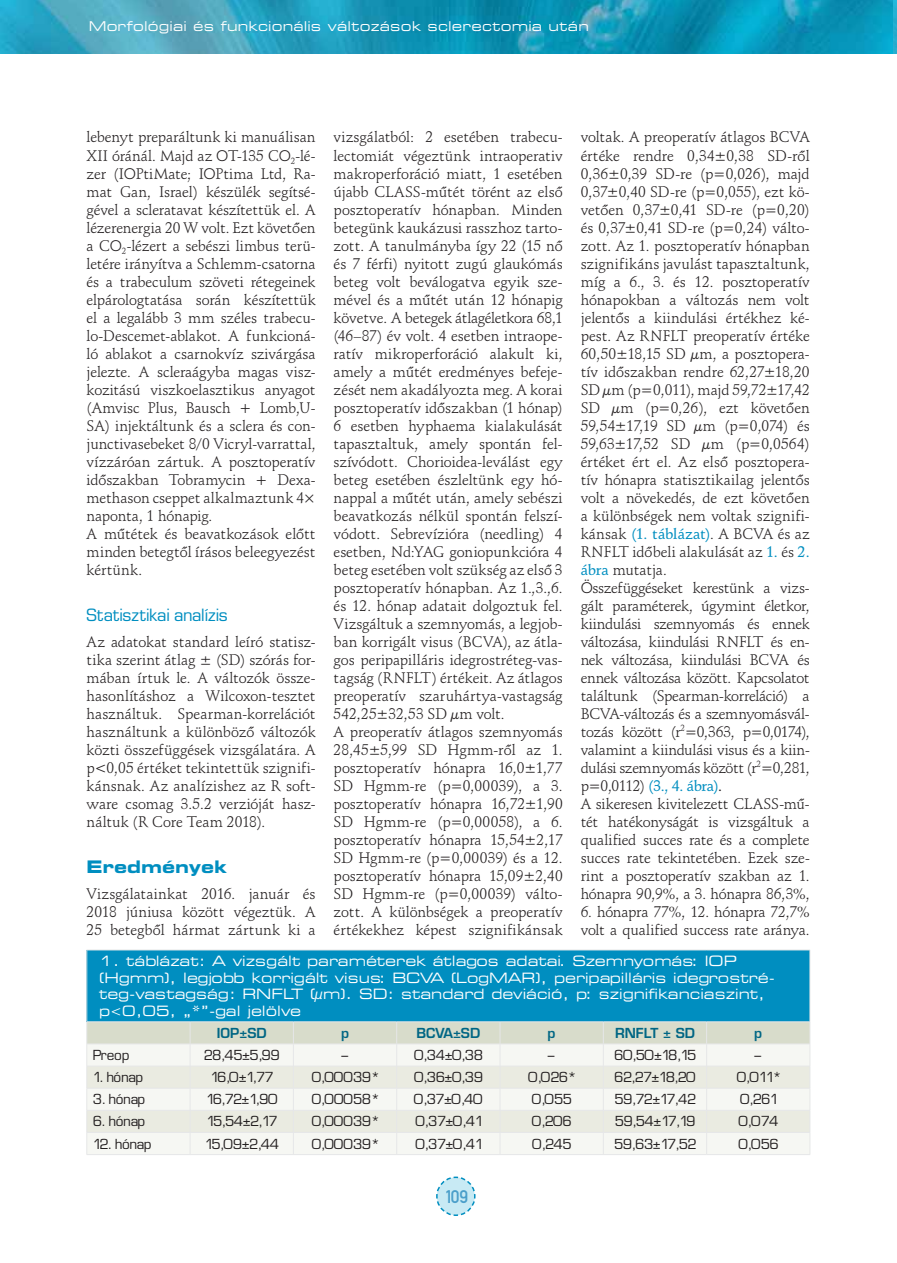
<style>
.page{position:relative;width:897px;height:1263px;background:#fff}
.page>*{position:absolute;margin:0;border:0;box-sizing:border-box;transform-origin:0 0}
.t1{font:18px "DIN Mittelschrift Alt PFL";color:#4b9fca}
.t2{font:700 17.25px "Square 721 Ex PFL";letter-spacing:-.005em;color:#008ec0}
.t3{font:16.5px "Square 721 PFL";letter-spacing:.005em;color:#008ec0}
.t4{font:15px/18px "Schneidler PFL";letter-spacing:-.005em;color:#231f20}
.t5{font:15px "Schneidler Md PFL";color:#008ec0}
.t6{font:14.25px/16.5px "Square 721 Ex PFL";color:#fff}
.t7{font:13.5px "Square 721 PFL";letter-spacing:.005em;color:#231f20}
.t8{font:13.5px "Square 721 Ex PFL";letter-spacing:.015em;color:#fff}
.t9{font:13.5px "Square 721 Dm PFL";color:#006684}
.s1{font-family:"Schneidler Md PFL";color:#008ec0}
.s2{font-family:"Schneidler PFL";color:#231f20}
.s3{color:#231f20}
</style>
<div class="page">
<img style="left:0;top:0;width:1px;height:54px">
<svg style="left:436px;top:1176px;width:40px;height:40px"></svg>
<img style="left:1px;top:0;width:893px;height:54px">
<img style="left:894px;top:0;width:3px;height:54px">
<div style="left:87px;top:950px;width:723px;height:72px;background:#008ec0"></div>
<hr style="left:87px;top:950px;width:103px;height:1px;background:#e6e7e8">
<hr style="left:86px;top:950px;width:1px;height:72px;background:#e6e7e8">
<hr style="left:190px;top:950px;width:310px;height:1px;background:#e6e7e8">
<hr style="left:500px;top:950px;width:206px;height:1px;background:#e6e7e8">
<hr style="left:706px;top:950px;width:104px;height:1px;background:#e6e7e8">
<hr style="left:809px;top:950px;width:1px;height:72px;background:#e6e7e8">
<hr style="left:87px;top:1021px;width:103px;height:1px;background:#e6e7e8">
<hr style="left:190px;top:1021px;width:103px;height:1px;background:#e6e7e8">
<hr style="left:293px;top:1021px;width:104px;height:1px;background:#e6e7e8">
<hr style="left:397px;top:1021px;width:103px;height:1px;background:#e6e7e8">
<hr style="left:500px;top:1021px;width:103px;height:1px;background:#e6e7e8">
<hr style="left:603px;top:1021px;width:103px;height:1px;background:#e6e7e8">
<hr style="left:706px;top:1021px;width:104px;height:1px;background:#e6e7e8">
<svg style="left:86px;top:1022px;width:724px;height:132px"></svg>
<hr style="left:87px;top:1154px;width:103px;height:1px;background:#e6e7e8">
<hr style="left:190px;top:1154px;width:310px;height:1px;background:#e6e7e8">
<hr style="left:500px;top:1154px;width:206px;height:1px;background:#e6e7e8">
<hr style="left:706px;top:1154px;width:104px;height:1px;background:#e6e7e8">
<p class="t8" style="left:89px;top:21px;width:501px">Morfológiai és funkcionális változások sclerectomia után</p>
<p class="t4" style="left:334px;top:130px;width:231px">vizsgálatból: 2 esetében trabecu&shy;lectomiát végeztünk intraoperativ makroperforáció miatt, 1 esetében újabb CLASS-műtét törént az első posztoperatív hónapban. Minden betegünk kaukázusi rasszhoz tarto&shy;zott. A tanulmányba így 22 (15 nő és 7 férfi) nyitott zugú glaukómás beteg volt beválogatva egyik sze&shy;mével és a műtét után 12 hónapig követve. A betegek átlagéletkora 68,1 (46–87) év volt. 4 esetben intraope&shy;ratív mikroperforáció alakult ki, amely a műtét eredményes befeje&shy;zését nem akadályozta meg. A korai posztoperatív időszakban (1 hónap)<br>6 esetben hyphaema kialakulását tapasztaltuk, amely spontán fel&shy;szívódott. Chorioidea-leválást egy beteg esetében észleltünk egy hó&shy;nappal a műtét után, amely sebészi beavatkozás nélkül spontán felszí&shy;vódott. Sebrevízióra (needling) 4 esetben, Nd:YAG goniopunkcióra 4 beteg esetében volt szükség az első 3 posztoperatív hónapban. Az 1.,3.,6. és 12. hónap adatait dolgoztuk fel.<br>Vizsgáltuk a szemnyomás, a legjob&shy;ban korrigált visus (BCVA), az átla&shy;gos peripapilláris idegrostréteg-vas&shy;tagság (RNFLT) értékeit. Az átlagos preoperatív szaruhártya-vastagság 542,25±32,53 SD μm volt.<br>A preoperatív átlagos szemnyomás 28,45±5,99 SD Hgmm-ről az 1. posztoperatív hónapra 16,0±1,77<br>SD Hgmm-re (p=0,00039), a 3. posztoperatív hónapra 16,72±1,90<br>SD Hgmm-re (p=0,00058), a 6. posztoperatív hónapra 15,54±2,17<br>SD Hgmm-re (p=0,00039) és a 12. posztoperatív hónapra 15,09±2,40<br>SD Hgmm-re (p=0,00039) válto&shy;zott. A különbségek a preoperatív értékekhez képest szignifikánsak</p>
<p class="t4" style="left:580px;top:130px;width:230px">voltak. A preoperatív átlagos BCVA értéke rendre 0,34±0,38 SD-ről 0,36±0,39 SD-re (p=0,026), majd 0,37±0,40 SD-re (p=0,055), ezt kö&shy;vetően 0,37±0,41 SD-re (p=0,20) és 0,37±0,41 SD-re (p=0,24) válto&shy;zott. Az 1. posztoperatív hónapban szignifikáns javulást tapasztaltunk, míg a 6., 3. és 12. posztoperatív hónapokban a változás nem volt jelentős a kiindulási értékhez ké&shy;pest. Az RNFLT preoperatív értéke 60,50±18,15 SD μm, a posztopera&shy;tív időszakban rendre 62,27±18,20<br>SD μm (p=0,011), majd 59,72±17,42<br>SD μm (p=0,26), ezt követően 59,54±17,19 SD μm (p=0,074) és 59,63±17,52 SD μm (p=0,0564) értéket ért el. Az első posztopera&shy;tív hónapra statisztikailag jelentős volt a növekedés, de ezt követően a különbségek nem voltak szignifi&shy;kánsak <span class="s1">(1. táblázat)</span>. A BCVA és az RNFLT időbeli alakulását az <span class="s1">1.</span> és <span class="s1">2. ábra</span> mutatja.<br>Összefüggéseket kerestünk a vizs&shy;gált paraméterek, úgymint életkor, kiindulási szemnyomás és ennek változása, kiindulási RNFLT és en&shy;nek változása, kiindulási BCVA és ennek változása között. Kapcsolatot találtunk (Spearman-korreláció) a BCVA-változás és a szemnyomásvál&shy;tozás között (r<sup>2</sup>=0,363, p=0,0174), valamint a kiindulási visus és a kiin&shy;dulási szemnyomás között (r<sup>2</sup>=0,281,</p>
<p class="t4" style="left:87px;top:130px;width:231px">lebenyt preparáltunk ki manuálisan XII óránál. Majd az OT-135 CO<sub>2</sub>-lé&shy;zer (IOPtiMate; IOPtima Ltd, Ra&shy;mat Gan, Israel) készülék segítsé&shy;gével a scleratavat készítettük el. A lézerenergia 20 W volt. Ezt követően a CO<sub>2</sub>-lézert a sebészi limbus terü&shy;letére irányítva a Schlemm-csatorna és a trabeculum szöveti rétegeinek elpárologtatása során készítettük el a legalább 3 mm széles trabecu&shy;lo-Descemet-ablakot. A funkcioná&shy;ló ablakot a csarnokvíz szivárgása jelezte. A scleraágyba magas visz&shy;kozitású viszkoelasztikus anyagot (Amvisc Plus, Bausch + Lomb,U-SA) injektáltunk és a sclera és con&shy;junctivasebeket 8/0 Vicryl-varrattal, víz záróan zártuk. A posztoperatív időszakban Tobramycin + Dexa&shy;methason cseppet alkalmaztunk 4× naponta, 1 hónapig.<br>A műtétek és beavatkozások előtt minden betegtől írásos beleegyezést kértünk.</p>
<p class="t3" style="left:87px;top:609px;width:142px">Statisztikai analízis</p>
<p class="t4" style="left:87px;top:634px;width:230px;text-align:justify">Az adatokat standard leíró statisz&shy;tika szerint átlag ± (SD) szórás for&shy;mában írtuk le. A változók össze&shy;hasonlításhoz a Wilcoxon-tesztet használtuk. Spearman-korrelációt használtunk a különböző változók közti összefüggések vizsgálatára. A p&lt;0,05 értéket tekintettük szignifi&shy;kánsnak. Az analízishez az R soft&shy;ware csomag 3.5.2 verzióját hasz&shy;náltuk (R Core Team 2018).</p>
<p class="t2" style="left:87px;top:860px;width:142px">Eredmények</p>
<p class="t4" style="left:87px;top:886px;width:230px;text-align:justify">Vizsgálatainkat 2016. január és 2018 júniusa között végeztük. A 25 betegből hármat zártunk ki a</p>
<p class="t5" style="left:580px;top:777px;width:143px"><span class="s2">p=0,0112)</span> (3., 4. ábra)<span class="s3">.</span></p>
<p class="t4" style="left:580px;top:796px;width:230px;text-align:justify">A sikeresen kivitelezett CLASS-mű&shy;tét hatékonyságát is vizsgáltuk a qua lified succes rate és a complete succes rate tekintetében. Ezek sze&shy;rint a posztoperatív szakban az 1. hónapra 90,9%, a 3. hónapra 86,3%,</p>
<p class="t4" style="left:580px;top:904px;width:230px">6. hónapra 77%, 12. hónapra 72,7% volt a qualified success rate aránya.</p>
<p class="t6" style="left:99px;top:954px;width:677px">1. táblázat: A vizsgált paraméterek átlagos adatai. Szemnyomás: IOP (Hgmm), legjobb korrigált visus: BCVA (LogMAR), peripapilláris idegrostré&shy;teg-vastagság: RNFLT (μm). SD: standard deviáció, p: szignifikanciaszint, p&lt;0,05, „*”-gal jelölve</p>
<p class="t9" style="left:217px;top:1028px;width:51px">IOP±SD</p>
<p class="t9" style="left:341px;top:1028px;width:10px">p</p>
<p class="t9" style="left:416px;top:1028px;width:65px">BCVA±SD</p>
<p class="t9" style="left:547px;top:1028px;width:10px">p</p>
<p class="t9" style="left:615px;top:1028px;width:81px">RNFLT ± SD</p>
<p class="t9" style="left:754px;top:1028px;width:10px">p</p>
<p class="t7" style="left:93px;top:1050px;width:38px">Preop</p>
<p class="t7" style="left:204px;top:1050px;width:77px">28,45±5,99</p>
<p class="t7" style="left:341px;top:1050px;width:9px">–</p>
<p class="t7" style="left:414px;top:1050px;width:70px">0,34±0,38</p>
<p class="t7" style="left:548px;top:1050px;width:9px">–</p>
<p class="t7" style="left:614px;top:1050px;width:83px">60,50±18,15</p>
<p class="t7" style="left:754px;top:1050px;width:9px">–</p>
<p class="t7" style="left:93px;top:1072px;width:52px">1. hónap</p>
<p class="t7" style="left:210px;top:1072px;width:64px">16,0±1,77</p>
<p class="t7" style="left:312px;top:1072px;width:68px">0,00039*</p>
<p class="t7" style="left:414px;top:1072px;width:70px">0,36±0,39</p>
<p class="t7" style="left:528px;top:1072px;width:49px">0,026*</p>
<p class="t7" style="left:614px;top:1072px;width:83px">62,27±18,20</p>
<p class="t7" style="left:736px;top:1072px;width:45px">0,011*</p>
<p class="t7" style="left:93px;top:1094px;width:54px">3. hónap</p>
<p class="t7" style="left:206px;top:1094px;width:73px">16,72±1,90</p>
<p class="t7" style="left:312px;top:1094px;width:68px">0,00058*</p>
<p class="t7" style="left:414px;top:1094px;width:70px">0,37±0,40</p>
<p class="t7" style="left:532px;top:1094px;width:41px">0,055</p>
<p class="t7" style="left:614px;top:1094px;width:82px">59,72±17,42</p>
<p class="t7" style="left:740px;top:1094px;width:38px">0,261</p>
<p class="t7" style="left:93px;top:1116px;width:54px">6. hónap</p>
<p class="t7" style="left:206px;top:1116px;width:72px">15,54±2,17</p>
<p class="t7" style="left:312px;top:1116px;width:68px">0,00039*</p>
<p class="t7" style="left:415px;top:1116px;width:67px">0,37±0,41</p>
<p class="t7" style="left:532px;top:1116px;width:41px">0,206</p>
<p class="t7" style="left:615px;top:1116px;width:82px">59,54±17,19</p>
<p class="t7" style="left:738px;top:1116px;width:41px">0,074</p>
<p class="t7" style="left:93px;top:1138px;width:60px">12. hónap</p>
<p class="t7" style="left:205px;top:1138px;width:76px">15,09±2,44</p>
<p class="t7" style="left:312px;top:1138px;width:68px">0,00039*</p>
<p class="t7" style="left:415px;top:1138px;width:67px">0,37±0,41</p>
<p class="t7" style="left:532px;top:1138px;width:40px">0,245</p>
<p class="t7" style="left:614px;top:1138px;width:83px">59,63±17,52</p>
<p class="t7" style="left:738px;top:1138px;width:41px">0,056</p>
<p class="t1" style="left:445px;top:1186px;width:25px">109</p>
</div>
